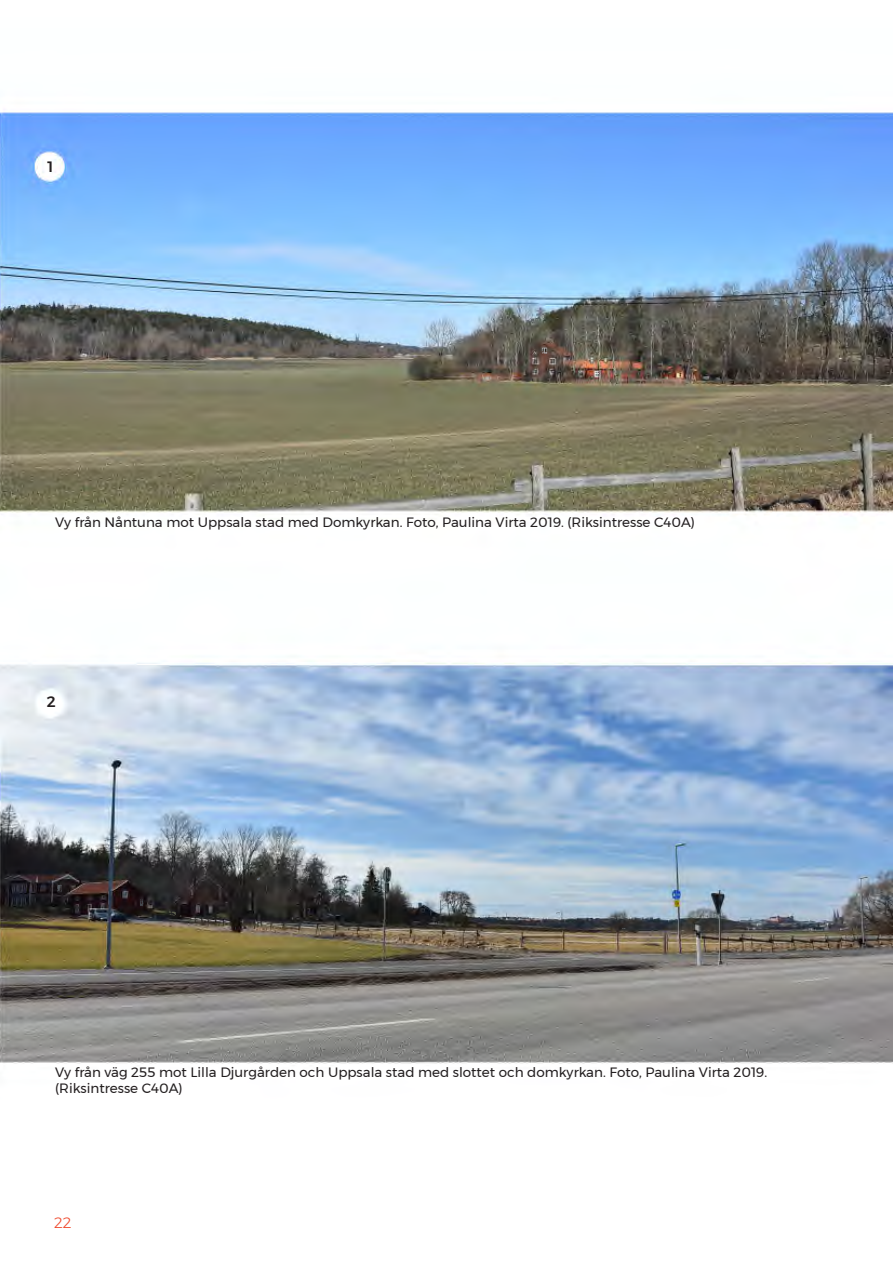
<style>
.page{position:relative;width:893px;height:1263px;background:#fff}
.page>*{position:absolute;margin:0;border:0;box-sizing:border-box;transform-origin:0 0}
.t1{font:300 15px "Montserrat";color:#ef472a}
.t2{font:500 15px "Montserrat";color:#231f20}
.t3{font:13.5px/16.2px "Montserrat";color:#231f20}
</style>
<div class="page">
<img style="left:0;top:112px;width:893px;height:952px">
<p class="t2" style="left:48px;top:155px;width:7px">1</p>
<p class="t3" style="left:55px;top:513px;width:641px">Vy från Nåntuna mot Uppsala stad med Domkyrkan. Foto, Paulina Virta 2019. (Riksintresse C40A)</p>
<p class="t2" style="left:47px;top:690px;width:10px">2</p>
<p class="t3" style="left:55px;top:1064px;width:714px">Vy från väg 255 mot Lilla Djurgården och Uppsala stad med slottet och domkyrkan. Foto, Paulina Virta 2019. (Riksintresse C40A)</p>
<p class="t1" style="left:54px;top:1211px;width:19px">22</p>
</div>
